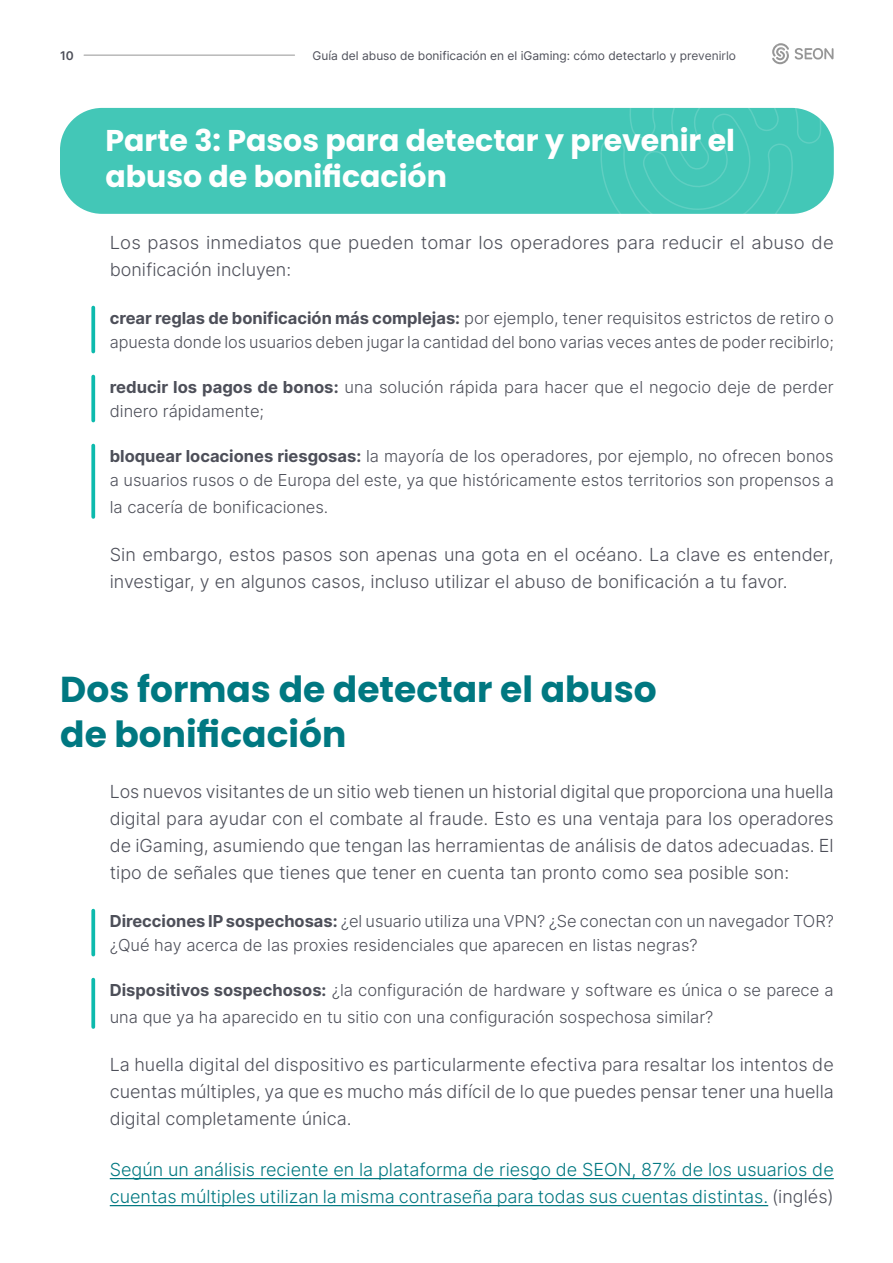
<style>
.page{position:relative;width:893px;height:1263px;background:#fff}
.page>*{position:absolute;margin:0;border:0;box-sizing:border-box;transform-origin:0 0}
.t1{font:700 36px/45px "Poppins";color:#007881}
.t2{font:700 30px/36px "Poppins";color:#fff}
.t3{font:300 18px/27px "Inter";color:#4d4f59}
.t4{font:300 18px/27px "Inter";color:#007881}
.t5{font:300 16.5px/24px "Inter";color:#4d4f59}
.t6{font:12px "Inter";color:#4d4f59}
.t7{font:600 12px "Inter";color:#4d4f59}
.s1{font-weight:700}
.s2{color:#4d4f59}
</style>
<div class="page">
<hr style="left:84px;top:55px;width:211px;height:1px;background:#969696">
<svg style="left:91px;top:308px;width:4px;height:43px"></svg>
<svg style="left:91px;top:377px;width:4px;height:43px"></svg>
<svg style="left:91px;top:446px;width:4px;height:71px"></svg>
<svg style="left:91px;top:911px;width:4px;height:43px"></svg>
<svg style="left:91px;top:980px;width:4px;height:47px"></svg>
<hr style="left:110px;top:1178px;width:724px;height:1px;background:#007881">
<hr style="left:110px;top:1205px;width:658px;height:1px;background:#007881">
<div style="left:60px;top:108px;width:774px;height:106px;background:#43c7b7;border-radius:42px"></div>
<svg style="left:599px;top:43px;width:234px;height:171px"></svg>
<p class="t7" style="left:60px;top:46px;width:15px">10</p>
<p class="t6" style="left:313px;top:46px;width:425px">Guía del abuso de bonificación en el iGaming: cómo detectarlo y prevenirlo</p>
<h2 class="t2" style="left:105px;top:123px;width:631px">Parte 3: Pasos para detectar y prevenir el abuso de bonificación</h2>
<p class="t3" style="left:110px;top:228px;width:726px">Los pasos inmediatos que pueden tomar los operadores para reducir el abuso de bonificación incluyen:</p>
<p class="t5" style="left:110px;top:305px;width:726px"><span class="s1">crear reglas de bonificación más complejas:</span> por ejemplo, tener requisitos estrictos de retiro o apuesta donde los usuarios deben jugar la cantidad del bono varias veces antes de poder recibirlo;</p>
<p class="t5" style="left:110px;top:374px;width:725px"><span class="s1">reducir los pagos de bonos:</span> una solución rápida para hacer que el negocio deje de perder dinero rápidamente;</p>
<p class="t5" style="left:110px;top:443px;width:725px"><span class="s1">bloquear locaciones riesgosas:</span> la mayoría de los operadores, por ejemplo, no ofrecen bonos a usuarios rusos o de Europa del este, ya que históricamente estos territorios son propensos a</p>
<p class="t5" style="left:110px;top:494px;width:220px">la cacería de bonificaciones.</p>
<p class="t3" style="left:110px;top:540px;width:725px">Sin embargo, estos pasos son apenas una gota en el océano. La clave es entender, investigar, y en algunos casos, incluso utilizar el abuso de bonificación a tu favor.</p>
<h1 class="t1" style="left:60px;top:667px;width:598px">Dos formas de detectar el abuso de bonificación</h1>
<p class="t3" style="left:110px;top:777px;width:725px;text-align:justify">Los nuevos visitantes de un sitio web tienen un historial digital que proporciona una huella digital para ayudar con el combate al fraude. Esto es una ventaja para los operadores de iGaming, asumiendo que tengan las herramientas de análisis de datos adecuadas. El tipo de señales que tienes que tener en cuenta tan pronto como sea posible son:</p>
<p class="t5" style="left:110px;top:908px;width:726px"><span class="s1">Direcciones IP sospechosas:</span> ¿el usuario utiliza una VPN? ¿Se conectan con un navegador TOR? ¿Qué hay acerca de las proxies residenciales que aparecen en listas negras?</p>
<p class="t5" style="left:110px;top:976px;width:725px;line-height:27px"><span class="s1">Dispositivos sospechosos:</span> ¿la configuración de hardware y software es única o se parece a una que ya ha aparecido en tu sitio con una configuración sospechosa similar?</p>
<p class="t3" style="left:110px;top:1050px;width:725px;text-align:justify">La huella digital del dispositivo es particularmente efectiva para resaltar los intentos de cuentas múltiples, ya que es mucho más difícil de lo que puedes pensar tener una huella digital completamente única.</p>
<p class="t4" style="left:110px;top:1155px;width:725px">Según un análisis reciente en la plataforma de riesgo de SEON, 87% de los usuarios de cuentas múltiples utilizan la misma contraseña para todas sus cuentas distintas. <span class="s2">(inglés)</span></p>
</div>
